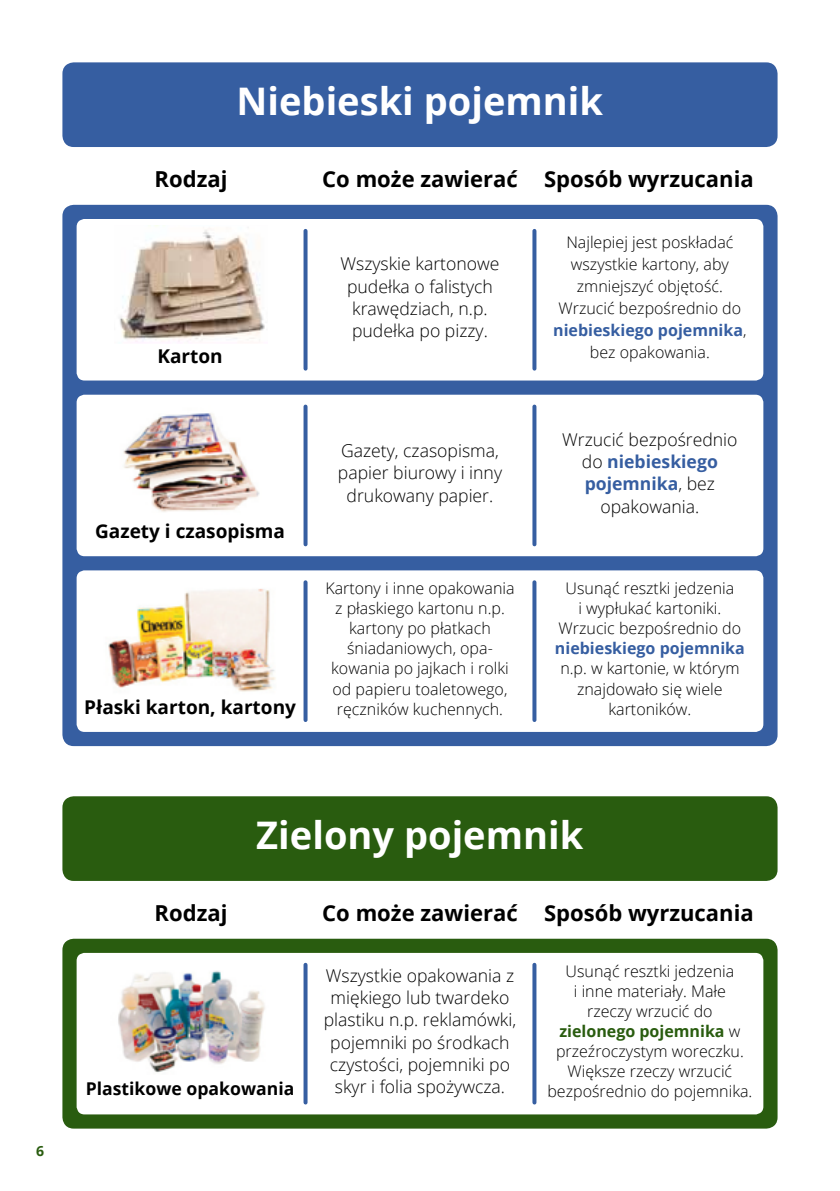
<style>
.page{position:relative;width:840px;height:1191px;background:#fff}
.page>*{position:absolute;margin:0;border:0;box-sizing:border-box;transform-origin:0 0}
.t1{font:700 38px "Open Sans";color:#fff}
.t2{font:700 22px "Open Sans";color:#000}
.t3{font:700 19px "Open Sans";color:#000}
.t4{font:300 17.6px/22.2px "Open Sans";color:#000;text-align:center}
.t5{font:700 17.6px "Open Sans";color:#000}
.t6{font:300 16px/20px "Open Sans";color:#000;text-align:center}
.t7{font:700 16px "Open Sans";color:#365ea1}
.t8{font:700 14px "Open Sans";color:#295c0f}
.s1{font-weight:700;color:#365ea1}
.s2{font-weight:700;color:#295c0f}
</style>
<div class="page">
<div style="left:62px;top:205px;width:715px;height:541px;background:#365ea1;border-radius:11px"></div>
<div style="left:62px;top:796px;width:715px;height:85px;background:#295c0f;border-radius:11px"></div>
<div style="left:62px;top:62px;width:715px;height:85px;background:#365ea1;border-radius:11px"></div>
<div style="left:62px;top:938px;width:715px;height:190px;background:#295c0f;border-radius:11px"></div>
<div style="left:77px;top:219px;width:686px;height:161px;background:#fff;border-radius:8px"></div>
<div style="left:77px;top:395px;width:686px;height:161px;background:#fff;border-radius:8px"></div>
<div style="left:77px;top:570px;width:686px;height:162px;background:#fff;border-radius:8px"></div>
<div style="left:77px;top:953px;width:686px;height:161px;background:#fff;border-radius:8px"></div>
<svg style="left:303px;top:231px;width:4px;height:138px"></svg>
<svg style="left:303px;top:406px;width:4px;height:138px"></svg>
<svg style="left:303px;top:582px;width:4px;height:138px"></svg>
<svg style="left:303px;top:964px;width:4px;height:138px"></svg>
<svg style="left:532px;top:231px;width:4px;height:138px"></svg>
<svg style="left:532px;top:406px;width:4px;height:138px"></svg>
<svg style="left:532px;top:582px;width:4px;height:138px"></svg>
<svg style="left:532px;top:964px;width:4px;height:138px"></svg>
<img style="left:119px;top:225px;width:146px;height:118px">
<img style="left:123px;top:413px;width:137px;height:99px">
<img style="left:108px;top:588px;width:168px;height:104px">
<img style="left:118px;top:970px;width:147px;height:103px">
<p class="t8" style="left:36px;top:1140px;width:9px">6</p>
<h1 class="t1" style="left:236px;top:75px;width:368px">Niebieski pojemnik</h1>
<h2 class="t2" style="left:154px;top:164px;width:74px">Rodzaj</h2>
<p class="t3" style="left:157px;top:342px;width:67px">Karton</p>
<h2 class="t2" style="left:322px;top:164px;width:197px">Co może zawierać</h2>
<p class="t4" style="left:340px;top:252px;width:161px">Wszyskie kartonowe pudełka o falistych krawędziach, n.p. pudełka po pizzy.</p>
<h2 class="t2" style="left:543px;top:164px;width:211px">Sposób wyrzucania</h2>
<p class="t6" style="left:553px;top:231px;width:195px;line-height:22px">Najlepiej jest poskładać wszystkie kartony, aby zmniejszyć objętość.<br>Wrzucić bezpośrednio do <span class="s1">niebieskiego pojemnika</span>, bez opakowania.</p>
<p class="t4" style="left:337px;top:439px;width:166px">Gazety, czasopisma, papier biurowy i inny drukowany papier.</p>
<p class="t4" style="left:562px;top:428px;width:177px">Wrzucić bezpośrednio do <span class="s1">niebieskiego pojemnika</span>, bez opakowania.</p>
<p class="t3" style="left:95px;top:518px;width:191px">Gazety i czasopisma</p>
<p class="t3" style="left:84px;top:693px;width:213px">Płaski karton, kartony</p>
<p class="t6" style="left:325px;top:578px;width:190px">Kartony i inne opakowania z płaskiego kartonu n.p. kartony po płatkach śniadaniowych, opa&shy;kowania po jajkach i rolki od papieru toaletowego, ręczników kuchennych.</p>
<p class="t6" style="left:558px;top:578px;width:184px">Usunąć resztki jedzenia<br>i wypłukać kartoniki.<br>Wrzucic bezpośrednio do</p>
<p class="t7" style="left:554px;top:637px;width:191px">niebieskiego pojemnika</p>
<p class="t6" style="left:560px;top:658px;width:180px">n.p. w kartonie, w którym znajdowało się wiele kartoników.</p>
<h2 class="t2" style="left:154px;top:897px;width:74px">Rodzaj</h2>
<h1 class="t1" style="left:256px;top:808px;width:328px">Zielony pojemnik</h1>
<h2 class="t2" style="left:322px;top:897px;width:197px">Co może zawierać</h2>
<h2 class="t2" style="left:543px;top:897px;width:211px">Sposób wyrzucania</h2>
<p class="t5" style="left:86px;top:1076px;width:210px">Plastikowe opakowania</p>
<p class="t4" style="left:323px;top:964px;width:194px">Wszystkie opakowania z miękiego lub twardeko plastiku n.p. reklamówki, pojemniki po środkach czystości, pojemniki po skyr i folia spożywcza.</p>
<p class="t6" style="left:547px;top:960px;width:206px">Usunąć resztki jedzenia<br>i inne materiały. Małe<br>rzeczy wrzucić do <span class="s2">zielonego pojemnika</span> w przeźroczystym woreczku.<br>Większe rzeczy wrzucić bezpośrednio do pojemnika.</p>
</div>
